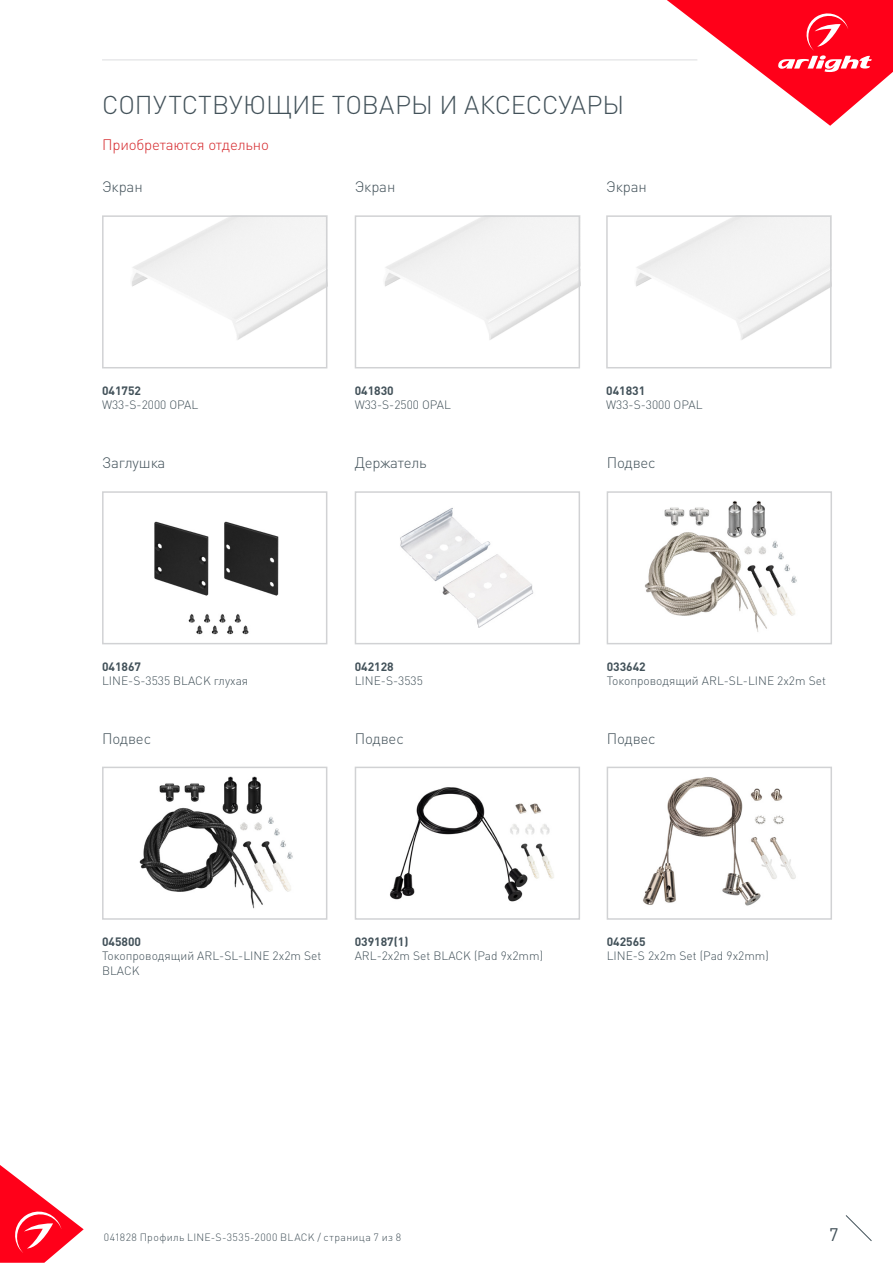
<style>
.page{position:relative;width:893px;height:1263px;background:#fff}
.page>*{position:absolute;margin:0;border:0;box-sizing:border-box;transform-origin:0 0}
.t1{font:300 25.5px "DIN Pro";color:#425159}
.t2{font:18px "DIN Pro";color:#425159}
.t3{font:300 15px "DIN Pro";letter-spacing:-.01em;color:#425159}
.t4{font:300 15px "DIN Pro";letter-spacing:-.01em;color:#d5262a}
.t5{font:300 12px/14.4px "DIN Pro";color:#425159}
.t6{font:700 12px "DIN Pro";color:#425159}
.t7{font:300 10.5px "DIN Pro";letter-spacing:.04em;color:#425159}
</style>
<div class="page">
<svg style="left:0;top:1165px;width:84px;height:98px"></svg>
<svg style="left:845px;top:1215px;width:27px;height:26px"></svg>
<svg style="left:667px;top:0;width:226px;height:126px"></svg>
<hr style="left:102px;top:60px;width:595px;height:1px;background:#dcdddf">
<img style="left:139px;top:776px;width:154px;height:133px">
<div style="left:102px;top:767px;width:225px;height:153px;border:2px solid #d1d2d4"></div>
<img style="left:643px;top:777px;width:153px;height:129px">
<div style="left:607px;top:767px;width:225px;height:153px;border:2px solid #d1d2d4"></div>
<img style="left:389px;top:787px;width:165px;height:115px">
<div style="left:355px;top:767px;width:225px;height:153px;border:2px solid #d1d2d4"></div>
<img style="left:154px;top:521px;width:125px;height:114px">
<div style="left:102px;top:491px;width:225px;height:153px;border:2px solid #d1d2d4"></div>
<img style="left:132px;top:218px;width:192px;height:122px">
<div style="left:102px;top:215px;width:225px;height:153px;border:2px solid #d1d2d4"></div>
<img style="left:384px;top:218px;width:193px;height:122px">
<div style="left:355px;top:215px;width:225px;height:153px;border:2px solid #d1d2d4"></div>
<img style="left:636px;top:218px;width:193px;height:122px">
<div style="left:606px;top:215px;width:226px;height:153px;border:2px solid #d1d2d4"></div>
<img style="left:400px;top:508px;width:134px;height:120px">
<div style="left:355px;top:491px;width:225px;height:153px;border:2px solid #d1d2d4"></div>
<img style="left:645px;top:501px;width:152px;height:131px">
<div style="left:607px;top:491px;width:225px;height:153px;border:2px solid #d1d2d4"></div>
<p class="t1" style="left:102px;top:87px;width:524px">СОПУТСТВУЮЩИЕ ТОВАРЫ И АКСЕССУАРЫ</p>
<p class="t4" style="left:102px;top:134px;width:168px">Приобретаются отдельно</p>
<p class="t3" style="left:102px;top:177px;width:42px">Экран</p>
<p class="t3" style="left:355px;top:177px;width:42px">Экран</p>
<p class="t3" style="left:606px;top:177px;width:42px">Экран</p>
<p class="t6" style="left:102px;top:382px;width:41px">041752</p>
<p class="t5" style="left:102px;top:397px;width:98px">W33-S-2000 OPAL</p>
<p class="t6" style="left:355px;top:382px;width:41px">041830</p>
<p class="t5" style="left:355px;top:397px;width:98px">W33-S-2500 OPAL</p>
<p class="t6" style="left:606px;top:382px;width:41px">041831</p>
<p class="t5" style="left:606px;top:397px;width:98px">W33-S-3000 OPAL</p>
<p class="t3" style="left:102px;top:453px;width:65px">Заглушка</p>
<p class="t3" style="left:355px;top:453px;width:73px">Держатель</p>
<p class="t3" style="left:607px;top:453px;width:51px">Подвес</p>
<p class="t6" style="left:102px;top:658px;width:41px">041867</p>
<p class="t5" style="left:102px;top:673px;width:148px">LINE-S-3535 BLACK глухая</p>
<p class="t6" style="left:355px;top:658px;width:41px">042128</p>
<p class="t5" style="left:355px;top:673px;width:70px">LINE-S-3535</p>
<p class="t6" style="left:607px;top:658px;width:41px">033642</p>
<p class="t5" style="left:607px;top:673px;width:221px">Токопроводящий ARL-SL-LINE 2x2m Set</p>
<p class="t3" style="left:102px;top:728px;width:51px">Подвес</p>
<p class="t3" style="left:355px;top:728px;width:51px">Подвес</p>
<p class="t3" style="left:607px;top:728px;width:51px">Подвес</p>
<p class="t6" style="left:102px;top:933px;width:41px">045800</p>
<p class="t5" style="left:102px;top:948px;width:221px">Токопроводящий ARL-SL-LINE 2x2m Set<br>BLACK</p>
<p class="t6" style="left:355px;top:933px;width:55px">039187(1)</p>
<p class="t5" style="left:355px;top:948px;width:190px">ARL-2x2m Set BLACK (Pad 9x2mm)</p>
<p class="t6" style="left:607px;top:933px;width:41px">042565</p>
<p class="t5" style="left:607px;top:948px;width:164px">LINE-S 2x2m Set (Pad 9x2mm)</p>
<p class="t7" style="left:104px;top:1230px;width:299px">041828 Профиль LINE-S-3535-2000 BLACK / страница 7 из 8</p>
<h2 class="t2" style="left:829px;top:1222px;width:11px">7</h2>
</div>
